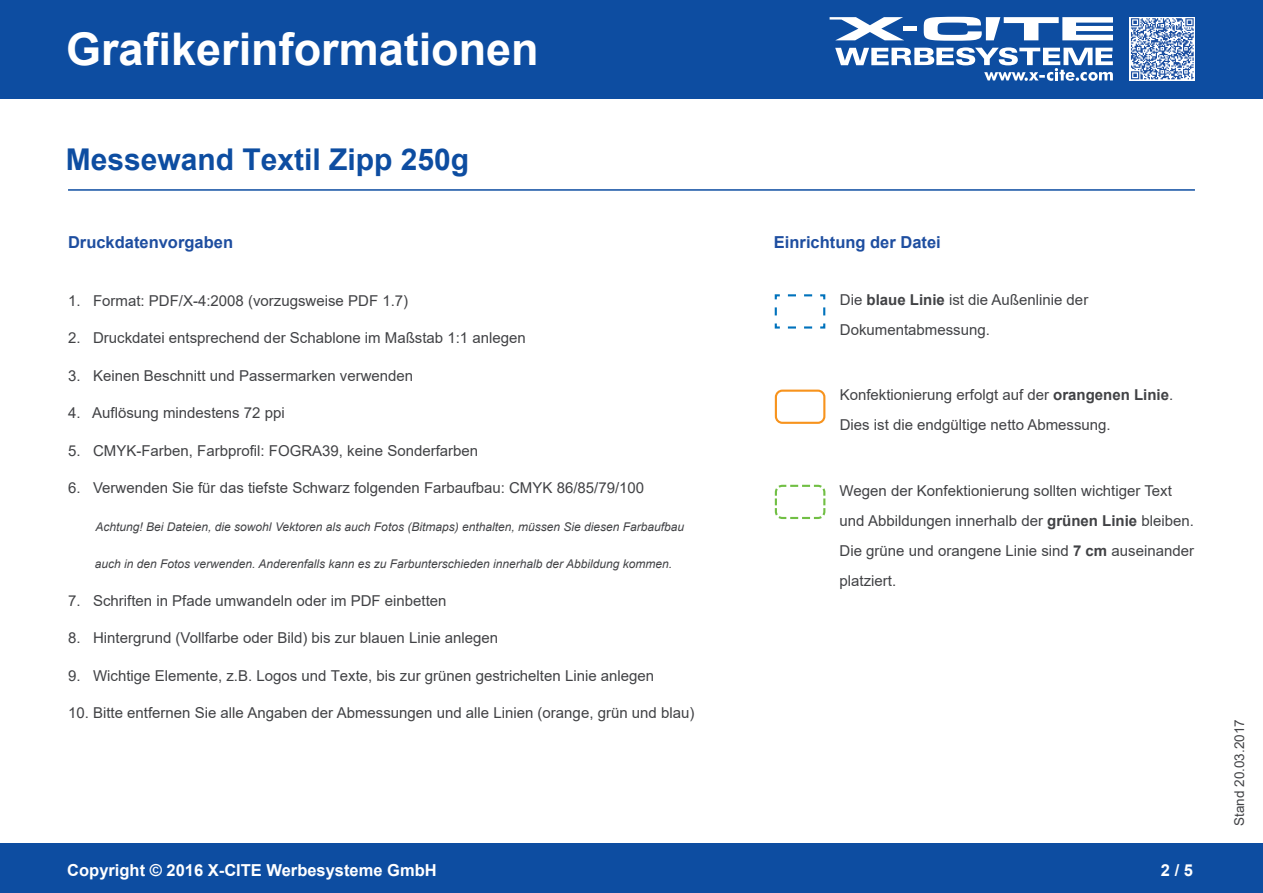
<style>
.page{position:relative;width:1263px;height:893px;background:#fff}
.page>*{position:absolute;margin:0;border:0;box-sizing:border-box;transform-origin:0 0}
.t1{font:700 45px "Arial";color:#fff}
.t2{font:700 30px "Arial";color:#0d4da1}
.t3{font:700 16.5px "Arial";color:#fff}
.t4{font:700 16.5px "Arial";color:#1e4ea0}
.t5{font:15px/30px "Arial";color:#414245}
.t6{font:13.5px "Arial";color:#414245}
.t7{font:italic 12px "Arial";color:#414245}
.s1{font-weight:700}
</style>
<div class="page">
<hr style="left:68px;top:189px;width:1127px;height:2px;background:#0d4da1">
<div style="left:0;top:0;width:1263px;height:98px;background:#0d4da1"></div>
<div style="left:0;top:844px;width:1263px;height:49px;background:#0d4da1"></div>
<svg style="left:924px;top:17px;width:189px;height:24px"></svg>
<svg style="left:829px;top:17px;width:75px;height:23px"></svg>
<div style="left:903px;top:26px;width:14px;height:5px;background:#fff"></div>
<svg style="left:835px;top:47px;width:278px;height:34px"></svg>
<svg style="left:1130px;top:17px;width:65px;height:63px"></svg>
<svg style="left:1131px;top:18px;width:63px;height:61px;background:#8fa8d0"></svg>
<svg style="left:774px;top:294px;width:52px;height:35px"></svg>
<svg style="left:774px;top:484px;width:52px;height:35px"></svg>
<div style="left:775px;top:390px;width:50px;height:34px;border:2px solid #f7931d;border-radius:6px"></div>
<h1 class="t1" style="left:66px;top:18px;width:474px">Grafikerinformationen</h1>
<h2 class="t2" style="left:66px;top:138px;width:405px">Messewand Textil Zipp 250g</h2>
<p class="t4" style="left:68px;top:231px;width:167px">Druckdatenvorgaben</p>
<p class="t5" style="left:68px;top:285px;width:342px">1. Format: PDF/X-4:2008 (vorzugsweise PDF 1.7)</p>
<p class="t5" style="left:68px;top:323px;width:459px">2. Druckdatei entsprechend der Schablone im Maßstab 1:1 anlegen</p>
<p class="t5" style="left:68px;top:360px;width:347px">3. Keinen Beschnitt und Passermarken verwenden</p>
<p class="t5" style="left:68px;top:398px;width:218px">4. Auflösung mindestens 72 ppi</p>
<p class="t5" style="left:68px;top:435px;width:412px">5. CMYK-Farben, Farbprofil: FOGRA39, keine Sonderfarben</p>
<p class="t5" style="left:68px;top:473px;width:578px">6. Verwenden Sie für das tiefste Schwarz folgenden Farbaufbau: CMYK 86/85/79/100</p>
<p class="t7" style="left:96px;top:519px;width:590px">Achtung! Bei Dateien, die sowohl Vektoren als auch Fotos (Bitmaps) enthalten, müssen Sie diesen Farbaufbau</p>
<p class="t7" style="left:95px;top:556px;width:579px">auch in den Fotos verwenden. Anderenfalls kann es zu Farbunterschieden innerhalb der Abbildung kommen.</p>
<p class="t5" style="left:68px;top:585px;width:380px">7. Schriften in Pfade umwandeln oder im PDF einbetten</p>
<p class="t5" style="left:68px;top:623px;width:432px">8. Hintergrund (Vollfarbe oder Bild) bis zur blauen Linie anlegen</p>
<p class="t5" style="left:68px;top:660px;width:588px">9. Wichtige Elemente, z.B. Logos und Texte, bis zur grünen gestrichelten Linie anlegen</p>
<p class="t5" style="left:68px;top:698px;width:628px">10. Bitte entfernen Sie alle Angaben der Abmessungen und alle Linien (orange, grün und blau)</p>
<p class="t4" style="left:774px;top:231px;width:168px">Einrichtung der Datei</p>
<p class="t5" style="left:840px;top:285px;width:250px">Die <span class="s1">blaue Linie</span> ist die Außenlinie der<br>Dokumentabmessung.</p>
<p class="t5" style="left:840px;top:380px;width:335px">Konfektionierung erfolgt auf der <span class="s1">orangenen Linie</span>.<br>Dies ist die endgültige netto Abmessung.</p>
<p class="t5" style="left:839px;top:475px;width:356px">Wegen der Konfektionierung sollten wichtiger Text und Abbildungen innerhalb der <span class="s1">grünen Linie</span> bleiben.<br>Die grüne und orangene Linie sind <span class="s1">7 cm</span> auseinander platziert.</p>
<p class="t3" style="left:67px;top:858px;width:371px">Copyright © 2016 X-CITE Werbesysteme GmbH</p>
<p class="t3" style="left:1161px;top:858px;width:34px">2 / 5</p>
<p class="t6" style="left:1230px;top:826px;width:108px;rotate:-90deg">Stand 20.03.2017</p>
</div>
